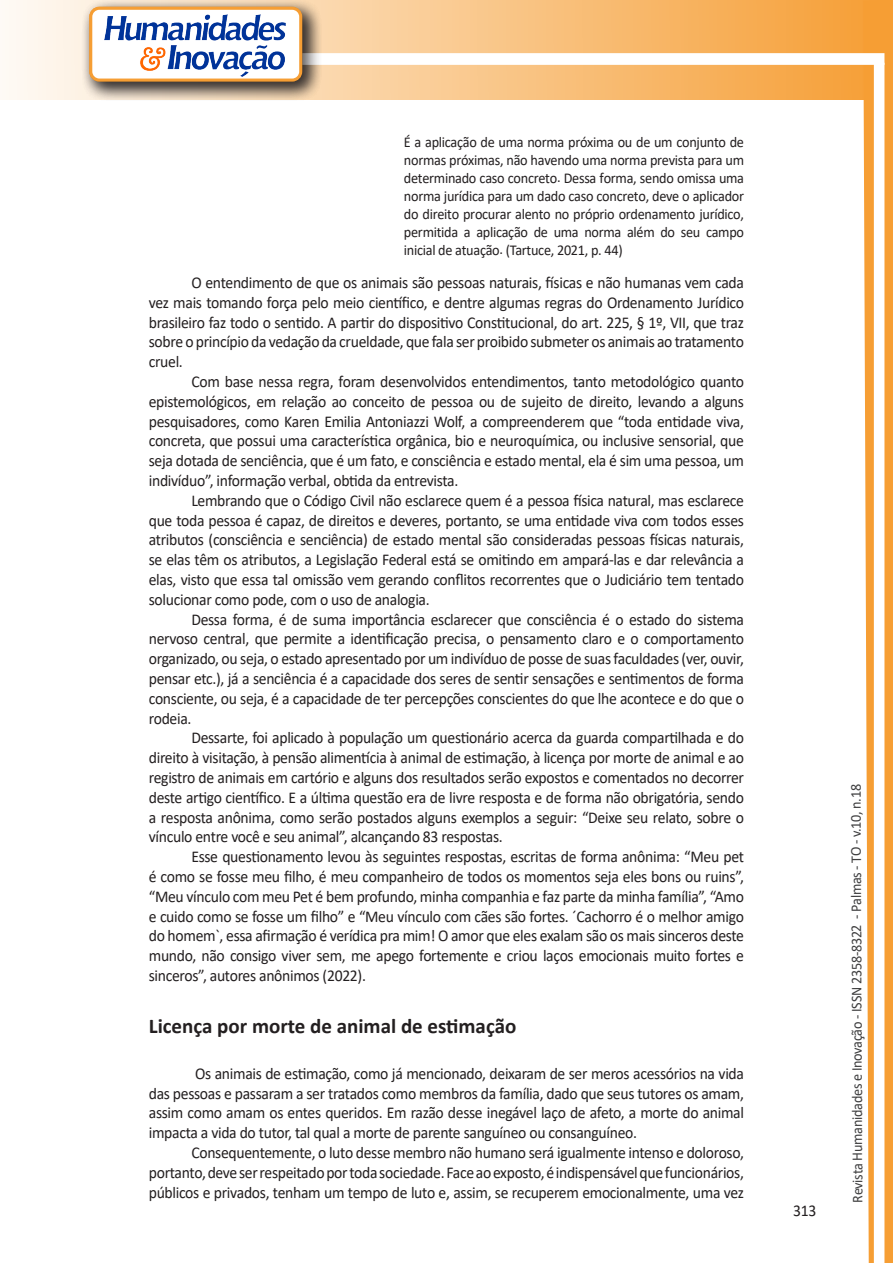
<style>
.page{position:relative;width:893px;height:1263px;background:#fff}
.page>*{position:absolute;margin:0;border:0;box-sizing:border-box;transform-origin:0 0}
.Titulo_2{font:700 21px "Calibri";color:#231f20}
.texto{font:16.5px/19.8px "Calibri";letter-spacing:-.02em;color:#231f20;text-align:justify;scale:.95 1}
.citacao{font:15px/18px "Calibri";letter-spacing:-.02em;color:#231f20;text-align:justify;scale:.95 1}
.t1{font:15px "Calibri";letter-spacing:-.025em;color:#3e3e3f;scale:.95 1}
</style>
<div class="page">
<svg style="left:5px;top:0;width:858px;height:100px;background:#f9c484"></svg>
<div style="left:302px;top:53px;width:582px;height:12px;background:#fff;border:2px solid #fff"></div>
<svg style="left:863px;top:0;width:30px;height:1263px"></svg>
<div style="left:81px;top:0;width:241px;height:102px;background:#231f20;opacity:.75"></div>
<div style="left:91px;top:8px;width:210px;height:72px;background:#fff;border-radius:9px"></div>
<img style="left:104px;top:14px;width:181px;height:62px">
<div style="left:89px;top:7px;width:213px;height:75px;border:3px solid #f69e34;border-radius:9px"></div>
<p class="citacao" style="left:404px;top:133px;width:360px">É a aplicação de uma norma próxima ou de um conjunto de normas próximas, não havendo uma norma prevista para um determinado caso concreto. Dessa forma, sendo omissa uma norma jurídica para um dado caso concreto, deve o aplicador do direito procurar alento no próprio ordenamento jurídico, permitida a aplicação de uma norma além do seu campo inicial de atuação. (Tartuce, 2021, p. 44)</p>
<p class="texto" style="left:149px;top:272px;width:628px;text-indent:43px">O entendimento de que os animais são pessoas naturais, físicas e não humanas vem cada vez mais tomando força pelo meio científico, e dentre algumas regras do Ordenamento Jurídico brasileiro faz todo o sentido. A partir do dispositivo Constitucional, do art. 225, § 1º, VII, que traz sobre o princípio da vedação da crueldade, que fala ser proibido submeter os animais ao tratamento cruel.</p>
<p class="texto" style="left:149px;top:371px;width:628px;text-indent:43px">Com base nessa regra, foram desenvolvidos entendimentos, tanto metodológico quanto epistemológicos, em relação ao conceito de pessoa ou de sujeito de direito, levando a alguns pesquisadores, como Karen Emilia Antoniazzi Wolf, a compreenderem que “toda entidade viva, concreta, que possui uma característica orgânica, bio e neuroquímica, ou inclusive sensorial, que seja dotada de senciência, que é um fato, e consciência e estado mental, ela é sim uma pessoa, um indivíduo”, informação verbal, obtida da entrevista.</p>
<p class="texto" style="left:149px;top:490px;width:628px;text-indent:43px">Lembrando que o Código Civil não esclarece quem é a pessoa física natural, mas esclarece que toda pessoa é capaz, de direitos e deveres, portanto, se uma entidade viva com todos esses atributos (consciência e senciência) de estado mental são consideradas pessoas físicas naturais, se elas têm os atributos, a Legislação Federal está se omitindo em ampará-las e dar relevância a elas, visto que essa tal omissão vem gerando conflitos recorrentes que o Judiciário tem tentado solucionar como pode, com o uso de analogia.</p>
<p class="texto" style="left:149px;top:609px;width:628px;text-indent:43px">Dessa forma, é de suma importância esclarecer que consciência é o estado do sistema nervoso central, que permite a identificação precisa, o pensamento claro e o comportamento organizado, ou seja, o estado apresentado por um indivíduo de posse de suas faculdades (ver, ouvir, pensar etc.), já a senciência é a capacidade dos seres de sentir sensações e sentimentos de forma consciente, ou seja, é a capacidade de ter percepções conscientes do que lhe acontece e do que o rodeia.</p>
<p class="texto" style="left:149px;top:727px;width:628px;text-indent:43px">Dessarte, foi aplicado à população um questionário acerca da guarda compartilhada e do direito à visitação, à pensão alimentícia à animal de estimação, à licença por morte de animal e ao registro de animais em cartório e alguns dos resultados serão expostos e comentados no decorrer deste artigo científico. E a última questão era de livre resposta e de forma não obrigatória, sendo a resposta anônima, como serão postados alguns exemplos a seguir: “Deixe seu relato, sobre o vínculo entre você e seu animal”, alcançando 83 respostas.</p>
<p class="texto" style="left:149px;top:846px;width:628px;text-indent:43px">Esse questionamento levou às seguintes respostas, escritas de forma anônima: “Meu pet é como se fosse meu filho, é meu companheiro de todos os momentos seja eles bons ou ruins”, “Meu vínculo com meu Pet é bem profundo, minha companhia e faz parte da minha família”, “Amo e cuido como se fosse um filho” e “Meu vínculo com cães são fortes. ´Cachorro é o melhor amigo do homem`, essa afirmação é verídica pra mim! O amor que eles exalam são os mais sinceros deste mundo, não consigo viver sem, me apego fortemente e criou laços emocionais muito fortes e sinceros”, autores anônimos (2022).</p>
<p class="Titulo_2" style="left:149px;top:1011px;width:369px">Licença por morte de animal de estimação</p>
<p class="texto" style="left:149px;top:1063px;width:628px;text-indent:46px">Os animais de estimação, como já mencionado, deixaram de ser meros acessórios na vida das pessoas e passaram a ser tratados como membros da família, dado que seus tutores os amam, assim como amam os entes queridos. Em razão desse inegável laço de afeto, a morte do animal impacta a vida do tutor, tal qual a morte de parente sanguíneo ou consanguíneo.</p>
<p class="texto" style="left:149px;top:1142px;width:628px;text-indent:43px">Consequentemente, o luto desse membro não humano será igualmente intenso e doloroso, portanto, deve ser respeitado por toda sociedade. Face ao exposto, é indispensável que funcionários, públicos e privados, tenham um tempo de luto e, assim, se recuperem emocionalmente, uma vez</p>
<p class="texto" style="left:793px;top:1200px;width:26px">313</p>
<p class="t1" style="left:846px;top:1203px;width:442px;rotate:-90deg">Revista Humanidades e Inovação - ISSN 2358-8322 - Palmas - TO - v.10, n.18</p>
</div>
